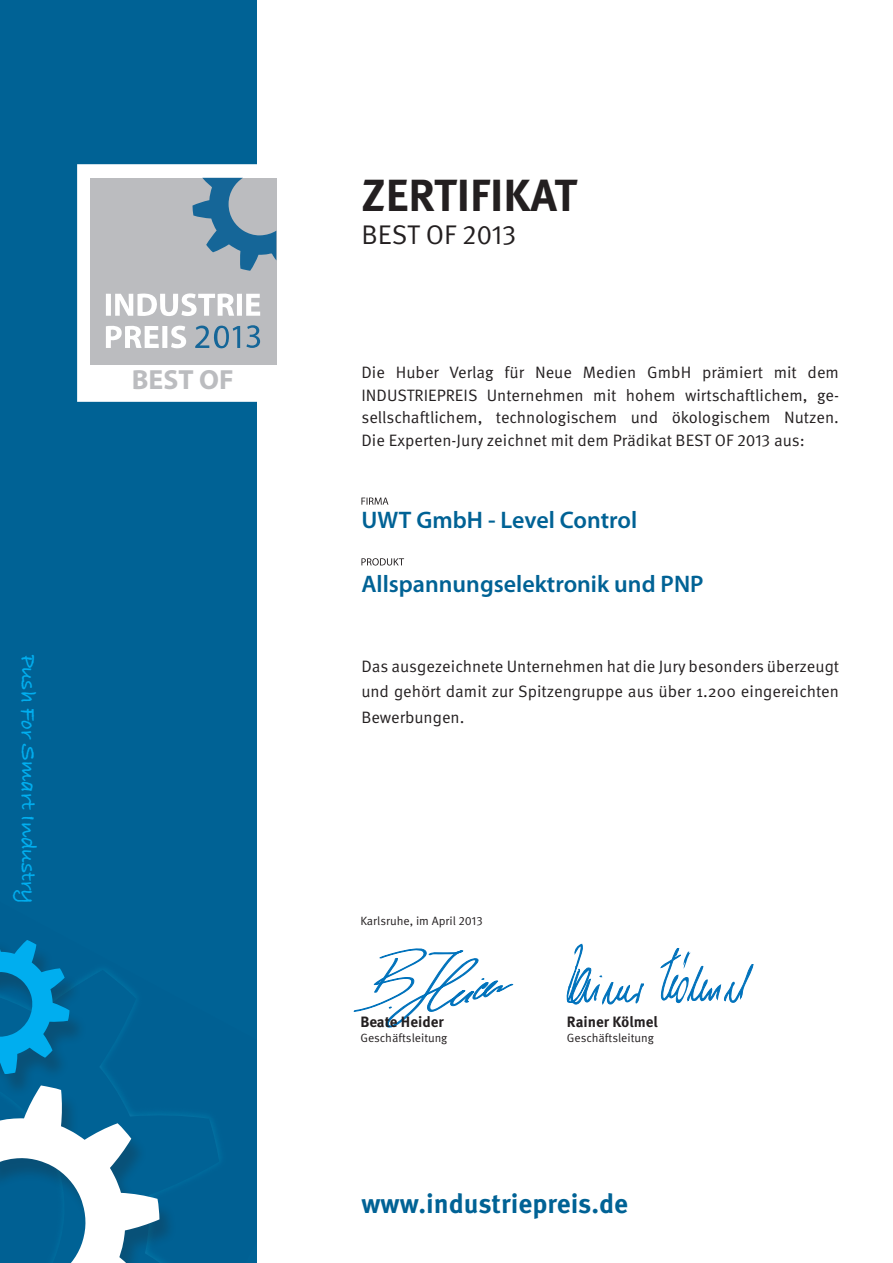
<style>
.page{position:relative;width:893px;height:1263px;background:#fff}
.page>*{position:absolute;margin:0;border:0;box-sizing:border-box;transform-origin:0 0}
.t1{font:700 45px "Meta Pro";color:#231f20}
.t2{font:700 27.75px "Myriad Pro";color:#bbbcbf}
.t3{font:700 27px "Meta Pro";color:#006295}
.t4{font:27px "Meta Pro";color:#231f20}
.t5{font:600 24px "Myriad Pro";color:#006295}
.t6{font:22.5px "Bradley Hand ITCTT Bold";color:#00aeef}
.t7{font:16.5px/22.5px "Meta Pro";color:#231f20;text-align:justify}
.t8{font:700 15px "Meta Pro";color:#231f20}
.t9{font:12px "Meta Pro";color:#231f20}
</style>
<div class="page">
<div style="left:0;top:0;width:257px;height:873px;background:#006295"></div>
<div style="left:0;top:873px;width:257px;height:29px;background:#006295"></div>
<div style="left:0;top:902px;width:257px;height:361px;background:#006295"></div>
<div style="left:87px;top:955px;width:132px;height:308px;background:#006093"></div>
<svg style="left:354px;top:948px;width:160px;height:80px"></svg>
<svg style="left:660px;top:948px;width:94px;height:56px"></svg>
<svg style="left:566px;top:944px;width:78px;height:61px"></svg>
<div style="left:90px;top:364px;width:186px;height:29px;background:#fff"></div>
<div style="left:90px;top:178px;width:186px;height:186px;background:#bbbcbf"></div>
<svg style="left:192px;top:178px;width:84px;height:93px"></svg>
<svg style="left:106px;top:293px;width:154px;height:23px"></svg>
<svg style="left:106px;top:325px;width:81px;height:24px"></svg>
<svg style="left:195px;top:325px;width:45px;height:24px"></svg>
<svg style="left:246px;top:325px;width:14px;height:23px"></svg>
<div style="left:0;top:940px;width:87px;height:158px;background:#231f20;opacity:.25"></div>
<svg style="left:0;top:934px;width:70px;height:140px;background:#017db4"></svg>
<div style="left:0;top:1091px;width:177px;height:172px;background:#231f20;opacity:.25"></div>
<svg style="left:0;top:1085px;width:159px;height:178px"></svg>
<svg style="left:361px;top:558px;width:43px;height:7px"></svg>
<svg style="left:361px;top:497px;width:27px;height:8px"></svg>
<h2 class="t2" style="left:132px;top:361px;width:103px">BEST OF</h2>
<h3 class="t6" style="left:41px;top:654px;width:251px;rotate:90deg">Push For Smart Industry</h3>
<h1 class="t1" style="left:361px;top:167px;width:217px">ZERTIFIKAT</h1>
<h3 class="t4" style="left:361px;top:219px;width:156px">BEST OF 2013</h3>
<p class="t7" style="left:361px;top:361px;width:479px">Die Huber Verlag für Neue Medien GmbH prämiert mit dem INDUSTRIEPREIS Unternehmen mit hohem wirtschaftlichem, ge&shy;sellschaftlichem, technologischem und ökologischem Nutzen.<br>Die Experten-Jury zeichnet mit dem Prädikat BEST OF 2013 aus:</p>
<p class="t5" style="left:361px;top:505px;width:277px">UWT GmbH - Level Control</p>
<p class="t5" style="left:361px;top:569px;width:344px">Allspannungselektronik und PNP</p>
<p class="t7" style="left:361px;top:653px;width:479px;line-height:25.5px">Das ausgezeichnete Unternehmen hat die Jury besonders überzeugt und gehört damit zur Spitzengruppe aus über 1.200 eingereichten Bewerbungen.</p>
<p class="t9" style="left:360px;top:914px;width:124px">Karlsruhe, im April 2013</p>
<p class="t8" style="left:360px;top:1013px;width:85px">Beate Heider</p>
<p class="t9" style="left:360px;top:1031px;width:89px">Geschäftsleitung</p>
<p class="t8" style="left:567px;top:1013px;width:93px">Rainer Kölmel</p>
<p class="t9" style="left:567px;top:1031px;width:89px">Geschäftsleitung</p>
<h3 class="t3" style="left:361px;top:1187px;width:268px">www.industriepreis.de</h3>
</div>
